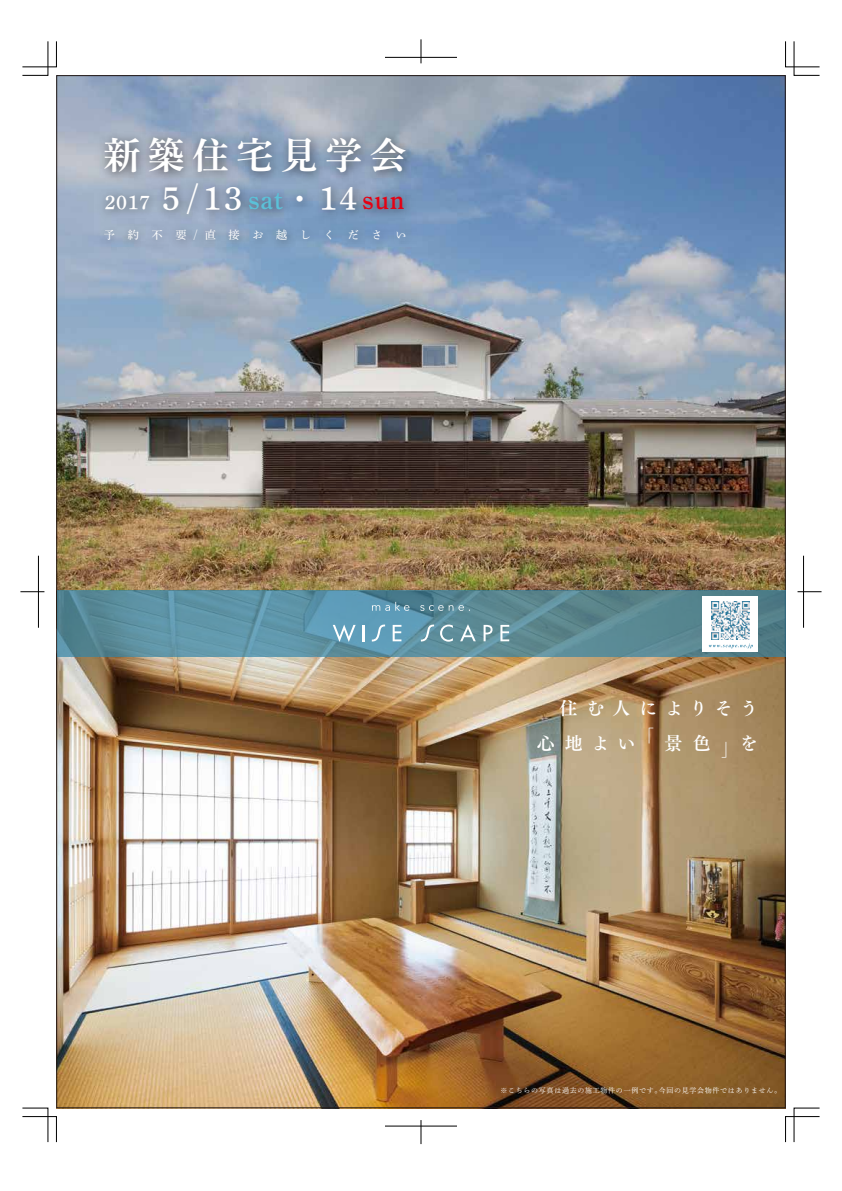
<style>
.page{position:relative;width:842px;height:1191px;background:#fff}
.page>*{position:absolute;margin:0;border:0;box-sizing:border-box;transform-origin:0 0}
.t1{font:37px "Shuei Min Pr 6 N B";letter-spacing:.2em;color:#fff}
.t2{font:32.5px "Shuei Min Pr 6 N B";color:#fff}
.t3{font:18px/34.4px "Tsuku Min Pr 5 B";letter-spacing:.46em;color:#fff;text-align:right}
.t4{font:11.2px "Shuei Min Pr 6 N M";letter-spacing:1.125em;color:#fff}
.t5{font:7px "Shuei Min Pr 6 N L";letter-spacing:.1em;color:#fff}
.s1{font-size:19.5px}
.s2{font-size:26px;color:#5bc1d8}
.s3{font-size:26px;color:#e60012}
.s4{font-family:"Tsuku Min Pr 5 L"}
.s5{font-family:"Koz Go Pr 6 N"}
</style>
<div class="page">
<img style="left:58px;top:77px;width:725px;height:1029px">
<svg style="left:22px;top:1107px;width:35px;height:35px"></svg>
<svg style="left:22px;top:41px;width:35px;height:35px"></svg>
<svg style="left:785px;top:41px;width:35px;height:35px"></svg>
<svg style="left:785px;top:1107px;width:35px;height:35px"></svg>
<svg style="left:20px;top:591px;width:24px;height:1px"></svg>
<hr style="left:38px;top:556px;width:1px;height:72px;background:#000">
<svg style="left:797px;top:591px;width:24px;height:1px"></svg>
<hr style="left:803px;top:556px;width:1px;height:72px;background:#000">
<hr style="left:385px;top:57px;width:72px;height:1px;background:#000">
<svg style="left:421px;top:39px;width:1px;height:24px"></svg>
<hr style="left:385px;top:1125px;width:72px;height:1px;background:#000">
<svg style="left:421px;top:1120px;width:1px;height:24px"></svg>
<img style="left:90px;top:123px;width:337px;height:155px">
<svg style="left:57px;top:590px;width:728px;height:66px"></svg>
<svg style="left:333px;top:624px;width:23px;height:18px"></svg>
<svg style="left:363px;top:625px;width:2px;height:16px"></svg>
<svg style="left:393px;top:625px;width:8px;height:16px"></svg>
<svg style="left:440px;top:624px;width:13px;height:17px"></svg>
<svg style="left:460px;top:624px;width:16px;height:17px"></svg>
<svg style="left:484px;top:625px;width:8px;height:16px"></svg>
<svg style="left:421px;top:624px;width:13px;height:17px"></svg>
<svg style="left:372px;top:624px;width:13px;height:17px"></svg>
<svg style="left:500px;top:625px;width:9px;height:16px"></svg>
<svg style="left:372px;top:602px;width:37px;height:9px"></svg>
<svg style="left:420px;top:605px;width:50px;height:6px"></svg>
<div style="left:702px;top:596px;width:56px;height:55px;background:#fff"></div>
<img style="left:711px;top:602px;width:38px;height:37px">
<svg style="left:709px;top:643px;width:44px;height:5px"></svg>
<h1 class="t1" style="left:103px;top:135px;width:305px">新築住宅見学会</h1>
<h2 class="t2" style="left:105px;top:181px;width:301px"><span class="s1">2017</span> 5 /13 <span class="s2">sat</span>・14<span class="s3">sun</span></h2>
<h3 class="t4" style="left:104px;top:225px;width:304px">予約不要/直接お越しください</h3>
<h3 class="t3" style="left:537px;top:690px;width:223px">住む人によりそう<br>心地よい<sup>「</sup>景色<span class="s4">」</span>を</h3>
<p class="t5" style="left:500px;top:1083px;width:282px"><span class="s5">※</span>こちらの写真は過去の施工物件の一例です。今回の見学会物件ではありません。</p>
</div>
